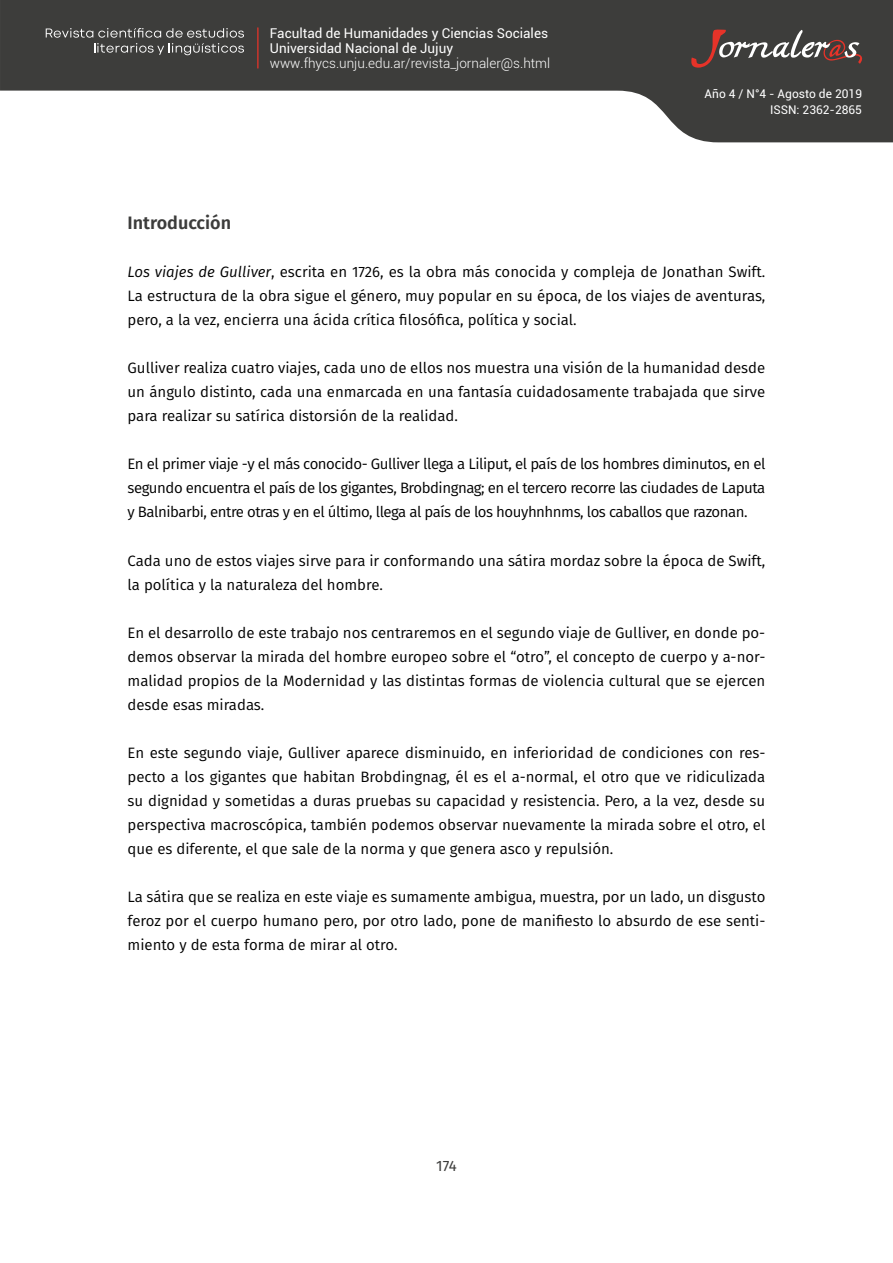
<style>
.page{position:relative;width:893px;height:1263px;background:#fff}
.page>*{position:absolute;margin:0;border:0;box-sizing:border-box;transform-origin:0 0}
.t1{font:600 18px "Fira Sans";color:#3c3c3b}
.t2{font:15px/24px "Fira Sans";color:#000;text-align:justify}
.t3{font:15px "Fira Sans";color:#3c3c3b}
.t4{font:13.5px/15px "Roboto";color:#fff}
.t5{font:300 13.5px "Roboto";color:#fff}
.t6{font:12px/16.5px "Roboto";color:#fff;text-align:right}
.s1{font-style:italic}
</style>
<div class="page">
<svg style="left:0;top:0;width:893px;height:142px;fill:#3d3d3b"></svg>
<svg style="left:691px;top:29px;width:171px;height:39px;background:#605452"></svg>
<svg style="left:46px;top:28px;width:198px;height:27px;background:#5a5a58"></svg>
<hr style="left:257px;top:28px;width:2px;height:40px;background:#e63329">
<p class="t4" style="left:270px;top:25px;width:280px">Facultad de Humanidades y Ciencias Sociales<br>Universidad Nacional de Jujuy</p>
<p class="t5" style="left:270px;top:54px;width:282px">www.fhycs.unju.edu.ar/revista_jornaler@s.html</p>
<p class="t6" style="left:705px;top:85px;width:159px">Año 4 / N°4 - Agosto de 2019<br>ISSN: 2362-2865</p>
<p class="t1" style="left:128px;top:208px;width:105px">Introducción</p>
<p class="t2" style="left:128px;top:260px;width:639px"><span class="s1">Los viajes de Gulliver</span>, escrita en 1726, es la obra más conocida y compleja de Jonathan Swift.<br>La estructura de la obra sigue el género, muy popular en su época, de los viajes de aventuras, pero, a la vez, encierra una ácida crítica filosófica, política y social.</p>
<p class="t2" style="left:128px;top:356px;width:639px">Gulliver realiza cuatro viajes, cada uno de ellos nos muestra una visión de la humanidad desde un ángulo distinto, cada una enmarcada en una fantasía cuidadosamente trabajada que sirve para realizar su satírica distorsión de la realidad.</p>
<p class="t2" style="left:128px;top:452px;width:639px">En el primer viaje -y el más conocido- Gulliver llega a Liliput, el país de los hombres diminutos, en el segundo encuentra el país de los gigantes, Brobdingnag; en el tercero recorre las ciudades de Laputa y Balnibarbi, entre otras y en el último, llega al país de los houyhnhnms, los caballos que razonan.</p>
<p class="t2" style="left:128px;top:548px;width:639px">Cada uno de estos viajes sirve para ir conformando una sátira mordaz sobre la época de Swift, la política y la naturaleza del hombre.</p>
<p class="t2" style="left:128px;top:620px;width:639px">En el desarrollo de este trabajo nos centraremos en el segundo viaje de Gulliver, en donde po&shy;demos observar la mirada del hombre europeo sobre el “otro”, el concepto de cuerpo y a-nor&shy;malidad propios de la Modernidad y las distintas formas de violencia cultural que se ejercen desde esas miradas.</p>
<p class="t2" style="left:128px;top:740px;width:639px">En este segundo viaje, Gulliver aparece disminuido, en inferioridad de condiciones con res&shy;pecto a los gigantes que habitan Brobdingnag, él es el a-normal, el otro que ve ridiculizada su dignidad y sometidas a duras pruebas su capacidad y resistencia. Pero, a la vez, desde su perspectiva macroscópica, también podemos observar nuevamente la mirada sobre el otro, el que es diferente, el que sale de la norma y que genera asco y repulsión.</p>
<p class="t2" style="left:128px;top:884px;width:639px">La sátira que se realiza en este viaje es sumamente ambigua, muestra, por un lado, un disgusto feroz por el cuerpo humano pero, por otro lado, pone de manifiesto lo absurdo de ese senti&shy;miento y de esta forma de mirar al otro.</p>
<p class="t3" style="left:436px;top:1155px;width:22px">174</p>
</div>
